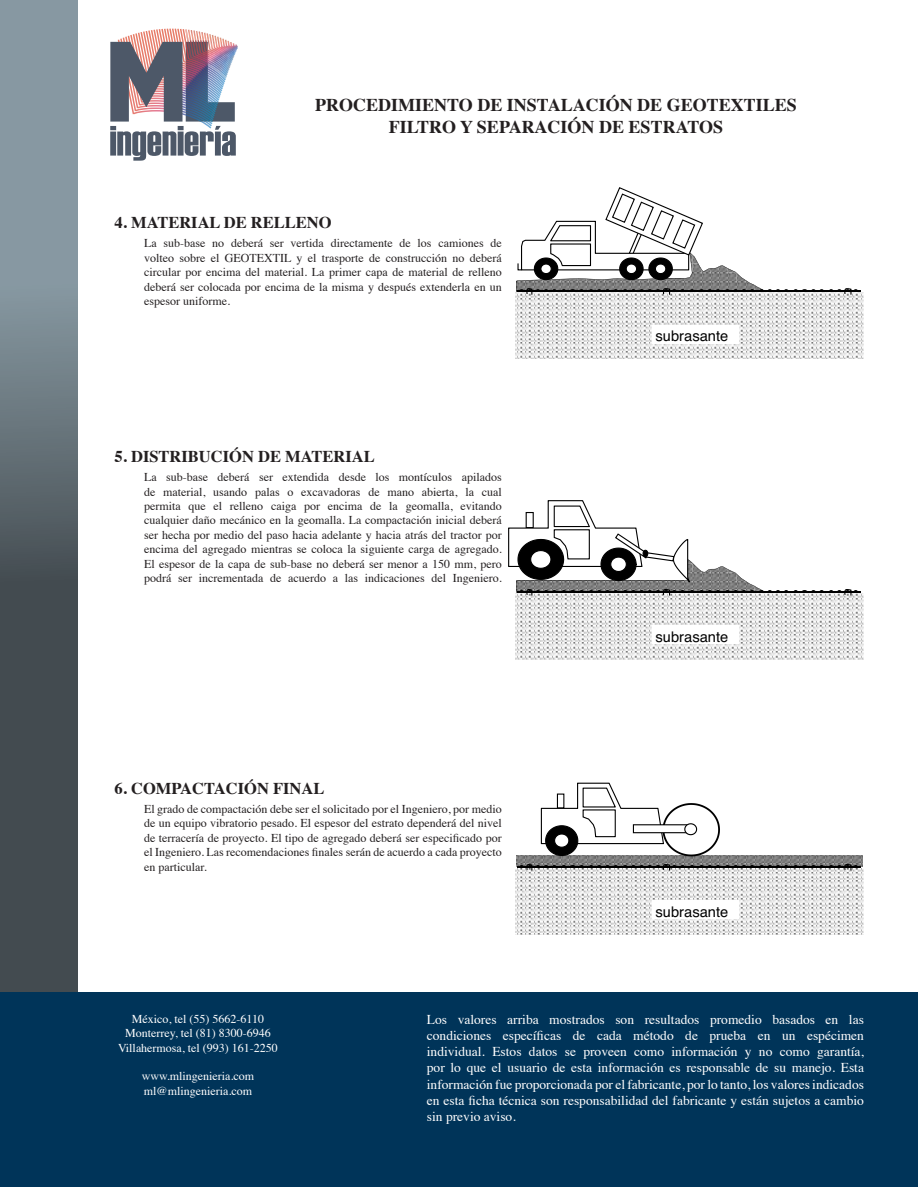
<style>
.page{position:relative;width:918px;height:1188px;background:#fff}
.page>*{position:absolute;margin:0;border:0;box-sizing:border-box;transform-origin:0 0}
.texto{font:700 18px "Times";color:#231f20}
.Paragraph_Style_4{font:700 16.5px "Times";color:#231f20}
.t1{font:14.7px "Helvetica";color:#000}
.t2{font:13.5px/16.2px "Times";color:#fff;text-align:justify}
.texto-2{font:12px/14.4px "Times";color:#231f20}
.t3{font:12px/14.4px "Times";color:#fff;text-align:center}
</style>
<div class="page">
<svg style="left:0;top:1px;width:78px;height:1083px;background:#616d74"></svg>
<div style="left:1px;top:992px;width:917px;height:195px;background:#003459"></div>
<svg style="left:110px;top:28px;width:126px;height:133px"></svg>
<img style="left:186px;top:29px;width:44px;height:49px">
<svg style="left:516px;top:187px;width:348px;height:171px"></svg>
<svg style="left:508px;top:500px;width:356px;height:159px"></svg>
<svg style="left:516px;top:783px;width:348px;height:152px"></svg>
<p class="texto" style="left:315px;top:88px;width:483px">PROCEDIMIENTO DE INSTALACIÓN DE GEOTEXTILES</p>
<p class="texto" style="left:389px;top:109px;width:336px">FILTRO Y SEPARACIÓN DE ESTRATOS</p>
<p class="Paragraph_Style_4" style="left:115px;top:207px;width:218px">4. MATERIAL DE RELLENO</p>
<p class="texto-2" style="left:144px;top:235px;width:359px">La sub-base no deberá ser vertida directamente de los camiones de</p>
<p class="texto-2" style="left:144px;top:250px;width:359px">volteo sobre el GEOTEXTIL y el trasporte de construcción no deberá circular por encima del material. La primer capa de material de relleno</p>
<p class="texto-2" style="left:144px;top:278px;width:359px">deberá ser colocada por encima de la misma y después extenderla en un espesor uniforme.</p>
<p class="Paragraph_Style_4" style="left:115px;top:441px;width:262px">5. DISTRIBUCIÓN DE MATERIAL</p>
<p class="texto-2" style="left:144px;top:469px;width:359px">La sub-base deberá ser extendida desde los montículos apilados de material, usando palas o excavadoras de mano abierta, la cual</p>
<p class="texto-2" style="left:144px;top:498px;width:359px">permita que el relleno caiga por encima de la geomalla, evitando</p>
<p class="texto-2" style="left:144px;top:512px;width:359px;text-align:justify">cualquier daño mecánico en la geomalla. La compactación inicial deberá ser hecha por medio del paso hacia adelante y hacia atrás del tractor por encima del agregado mientras se coloca la siguiente carga de agregado.<br>El espesor de la capa de sub-base no deberá ser menor a 150 mm, pero podrá ser incrementada de acuerdo a las indicaciones del Ingeniero.</p>
<p class="Paragraph_Style_4" style="left:115px;top:772px;width:211px">6. COMPACTACIÓN FINAL</p>
<p class="texto-2" style="left:144px;top:801px;width:359px;text-align:justify">El grado de compactación debe ser el solicitado por el Ingeniero, por medio de un equipo vibratorio pesado. El espesor del estrato dependerá del nivel de terracería de proyecto. El tipo de agregado deberá ser especificado por el Ingeniero. Las recomendaciones finales serán de acuerdo a cada proyecto en particular.</p>
<p class="t1" style="left:656px;top:326px;width:74px">subrasante</p>
<p class="t1" style="left:656px;top:627px;width:74px">subrasante</p>
<p class="t1" style="left:656px;top:902px;width:74px">subrasante</p>
<p class="t3" style="left:118px;top:1010px;width:161px">México, tel (55) 5662-6110<br>Monterrey, tel (81) 8300-6946<br>Villahermosa, tel (993) 161-2250</p>
<p class="t3" style="left:142px;top:1068px;width:114px;text-align:left">www.mlingenieria.com ml@mlingenieria.com</p>
<p class="t2" style="left:427px;top:1010px;width:439px">Los valores arriba mostrados son resultados promedio basados en las condiciones específicas de cada método de prueba en un espécimen individual. Estos datos se proveen como información y no como garantía, por lo que el usuario de esta información es responsable de su manejo. Esta información fue proporcionada por el fabricante, por lo tanto, los valores indicados en esta ficha técnica son responsabilidad del fabricante y están sujetos a cambio sin previo aviso.</p>
</div>
